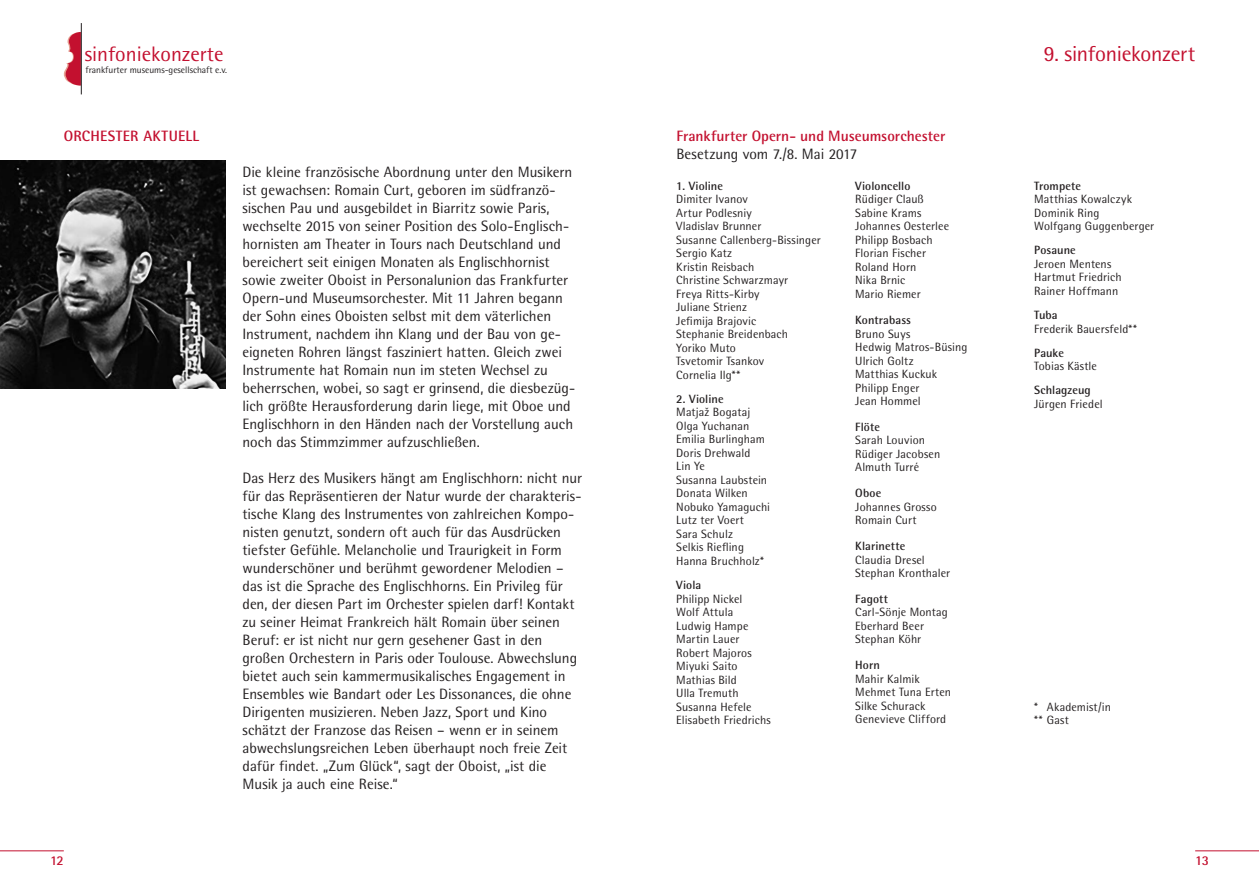
<style>
.page{position:relative;width:1259px;height:893px;background:#fff}
.page>*{position:absolute;margin:0;border:0;box-sizing:border-box;transform-origin:0 0}
.t1{font:21.75px "Rotis Semi Sans";letter-spacing:-.015em;color:#c3102f}
.t2{font:21px "Rotis Semi Sans";color:#c3102f}
.t3{font:15px/18px "Rotis Semi Sans";color:#231f20}
.t4{font:700 15px "Rotis Semi Sans";letter-spacing:.005em;color:#c3102f}
.t5{font:700 13.5px "Rotis Sans Serif";color:#c3102f}
.t6{font:700 13.5px "Rotis Semi Sans";color:#c3102f}
.t7{font:12px/13.5px "Rotis Semi Sans";letter-spacing:.01em;color:#231f20}
.t8{font:700 12px "Rotis Semi Sans";letter-spacing:.01em;color:#231f20}
.t9{font:9.45px "Rotis Semi Sans";color:#231f20}
</style>
<div class="page">
<hr style="left:0;top:850px;width:64px;height:1px;background:#c3102f">
<hr style="left:1195px;top:850px;width:64px;height:1px;background:#c3102f">
<svg style="left:64px;top:32px;width:17px;height:54px"></svg>
<hr style="left:81px;top:23px;width:1px;height:71px;background:#231f20">
<img style="left:0;top:161px;width:225px;height:227px">
<h2 class="t2" style="left:85px;top:42px;width:140px">sinfoniekonzerte</h2>
<p class="t9" style="left:86px;top:65px;width:143px">frankfurter museums-gesellschaft e.v.</p>
<p class="t4" style="left:64px;top:127px;width:137px">ORCHESTER AKTUELL</p>
<p class="t3" style="left:242px;top:163px;width:334px">Die kleine französische Abordnung unter den Musikern ist gewachsen: Romain Curt, geboren im südfranzö&shy;sischen Pau und ausgebildet in Biarritz sowie Paris, wechselte 2015 von seiner Position des Solo-Englisch&shy;hornisten am Theater in Tours nach Deutschland und bereichert seit einigen Monaten als Englischhornist sowie zweiter Oboist in Personalunion das Frankfurter Opern-und Museumsorchester. Mit 11 Jahren begann der Sohn eines Oboisten selbst mit dem väterlichen - Instrument, nachdem ihn Klang und der Bau von ge&shy;eigneten Rohren längst fasziniert hatten. Gleich zwei Instrumente hat Romain nun im steten Wechsel zu beherrschen, wobei, so sagt er grinsend, die diesbezüg&shy;lich größte Herausforderung darin liege, mit Oboe und Englischhorn in den Händen nach der Vorstellung auch noch das Stimmzimmer aufzuschließen.</p>
<p class="t3" style="left:242px;top:469px;width:341px">Das Herz des Musikers hängt am Englischhorn: nicht nur für das Repräsentieren der Natur wurde der charakteris&shy;tische Klang des Instrumentes von zahlreichen Kompo&shy;nisten genutzt, sondern oft auch für das Ausdrücken tiefster Gefühle. Melancholie und Traurigkeit in Form wunderschöner und berühmt gewordener Melodien – das ist die Sprache des Englischhorns. Ein Privileg für den, der diesen Part im Orchester spielen darf! Kontakt zu seiner Heimat Frankreich hält Romain über seinen Beruf: er ist nicht nur gern gesehener Gast in den großen Orchestern in Paris oder Toulouse. Abwechslung bietet auch sein kammermusikalisches Engagement in Ensembles wie Bandart oder Les Dissonances, die ohne Dirigenten musizieren. Neben Jazz, Sport und Kino schätzt der Franzose das Reisen – wenn er in seinem abwechslungsreichen Leben überhaupt noch freie Zeit dafür findet. „Zum Glück“, sagt der Oboist, „ist die Musik ja auch eine Reise.“</p>
<p class="t4" style="left:676px;top:127px;width:270px">Frankfurter Opern- und Museumsorchester</p>
<p class="t3" style="left:676px;top:145px;width:183px">Besetzung vom 7./8. Mai 2017</p>
<p class="t8" style="left:676px;top:178px;width:48px">1. Violine</p>
<p class="t7" style="left:676px;top:192px;width:146px">Dimiter Ivanov<br>Artur Podlesniy<br>Vladislav Brunner<br>Susanne Callenberg-Bissinger<br>Sergio Katz<br>Kristin Reisbach<br>Christine Schwarzmayr<br>Freya Ritts-Kirby<br>Juliane Strienz<br>Jefimija Brajovic<br>Stephanie Breidenbach<br>Yoriko Muto<br>Tsvetomir Tsankov<br>Cornelia Ilg**</p>
<p class="t8" style="left:676px;top:391px;width:49px">2. Violine</p>
<p class="t7" style="left:676px;top:406px;width:95px">Matjaž Bogataj<br>Olga Yuchanan<br>Emilia Burlingham<br>Doris Drehwald<br>Lin Ye<br>Susanna Laubstein<br>Donata Wilken<br>Nobuko Yamaguchi<br>Lutz ter Voert<br>Sara Schulz<br>Selkis Riefling<br>Hanna Bruchholz*</p>
<p class="t8" style="left:676px;top:578px;width:27px">Viola</p>
<p class="t7" style="left:676px;top:592px;width:96px">Philipp Nickel<br>Wolf Attula<br>Ludwig Hampe<br>Martin Lauer<br>Robert Majoros<br>Miyuki Saito<br>Mathias Bild<br>Ulla Tremuth<br>Susanna Hefele<br>Elisabeth Friedrichs</p>
<p class="t8" style="left:855px;top:178px;width:57px">Violoncello</p>
<p class="t7" style="left:855px;top:192px;width:95px">Rüdiger Clauß<br>Sabine Krams<br>Johannes Oesterlee<br>Philipp Bosbach<br>Florian Fischer<br>Roland Horn<br>Nika Brnic<br>Mario Riemer</p>
<p class="t8" style="left:855px;top:313px;width:57px">Kontrabass</p>
<p class="t7" style="left:855px;top:327px;width:114px">Bruno Suys<br>Hedwig Matros-Büsing<br>Ulrich Goltz<br>Matthias Kuckuk<br>Philipp Enger<br>Jean Hommel</p>
<p class="t8" style="left:855px;top:419px;width:26px">Flöte</p>
<p class="t7" style="left:855px;top:433px;width:86px">Sarah Louvion<br>Rüdiger Jacobsen<br>Almuth Turré</p>
<p class="t8" style="left:855px;top:486px;width:27px">Oboe</p>
<p class="t7" style="left:855px;top:500px;width:83px">Johannes Grosso<br>Romain Curt</p>
<p class="t8" style="left:855px;top:539px;width:52px">Klarinette</p>
<p class="t7" style="left:855px;top:553px;width:96px">Claudia Dresel<br>Stephan Kronthaler</p>
<p class="t8" style="left:855px;top:591px;width:34px">Fagott</p>
<p class="t7" style="left:855px;top:605px;width:94px">Carl-Sönje Montag<br>Eberhard Beer<br>Stephan Köhr</p>
<p class="t8" style="left:855px;top:658px;width:26px">Horn</p>
<p class="t7" style="left:855px;top:672px;width:97px">Mahir Kalmik<br>Mehmet Tuna Erten<br>Silke Schurack<br>Genevieve Clifford</p>
<h1 class="t1" style="left:1043px;top:41px;width:153px">9. sinfoniekonzert</h1>
<p class="t8" style="left:1034px;top:178px;width:48px">Trompete</p>
<p class="t7" style="left:1034px;top:192px;width:121px">Matthias Kowalczyk<br>Dominik Ring<br>Wolfgang Guggenberger</p>
<p class="t8" style="left:1034px;top:243px;width:43px">Posaune</p>
<p class="t7" style="left:1034px;top:257px;width:89px">Jeroen Mentens<br>Hartmut Friedrich<br>Rainer Hoffmann</p>
<p class="t8" style="left:1034px;top:308px;width:25px">Tuba</p>
<p class="t7" style="left:1034px;top:322px;width:104px">Frederik Bauersfeld**</p>
<p class="t8" style="left:1034px;top:345px;width:31px">Pauke</p>
<p class="t7" style="left:1034px;top:359px;width:64px">Tobias Kästle</p>
<p class="t8" style="left:1034px;top:383px;width:58px">Schlagzeug</p>
<p class="t7" style="left:1034px;top:397px;width:70px">Jürgen Friedel</p>
<p class="t7" style="left:1034px;top:700px;width:78px">* Akademist/in ** Gast</p>
<p class="t5" style="left:50px;top:852px;width:15px">12</p>
<p class="t6" style="left:1195px;top:852px;width:15px">13</p>
</div>
